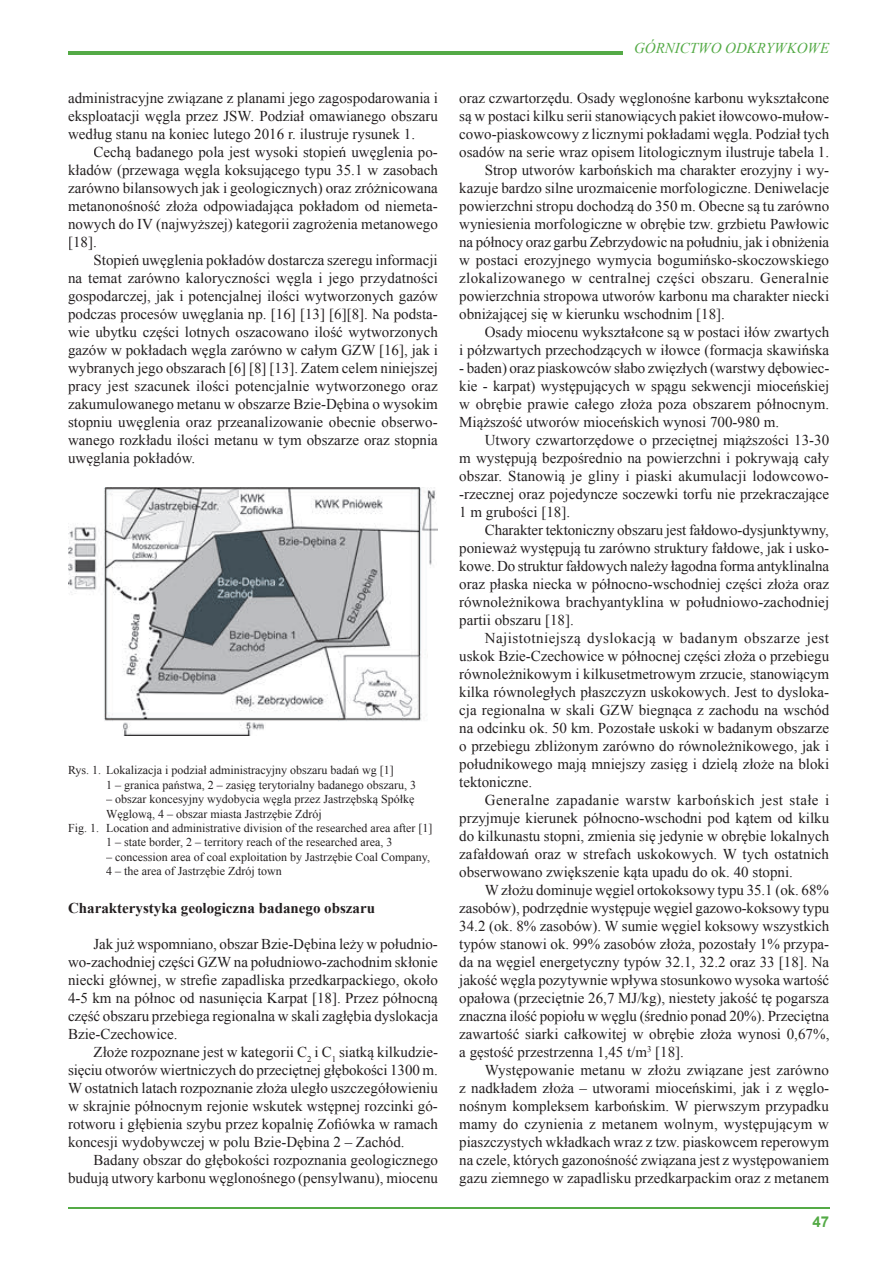
<style>
.page{position:relative;width:893px;height:1263px;background:#fff}
.page>*{position:absolute;margin:0;border:0;box-sizing:border-box;transform-origin:0 0}
.t1{font:15px/18px "Times New Roman";color:#231f20;text-align:justify}
.t2{font:15px "Times New Roman";letter-spacing:.02em;color:#231f20}
.t3{font:700 15px "Times New Roman";color:#231f20}
.t4{font:italic 15px "Times New Roman";color:#54aa46}
.t5{font:700 15px "Arial";color:#54aa46}
.t6{font:12px/14.4px "Times New Roman";color:#231f20}
</style>
<div class="page">
<hr style="left:68px;top:1208px;width:761px;height:1px;background:#54aa46">
<hr style="left:68px;top:51px;width:555px;height:3px;background:#54aa46">
<img style="left:68px;top:488px;width:370px;height:247px">
<p class="t1" style="left:68px;top:89px;width:371px">administracyjne związane z planami jego zagospodarowania i eksploatacji węgla przez JSW. Podział omawianego obszaru według stanu na koniec lutego 2016 r. ilustruje rysunek 1.</p>
<p class="t1" style="left:68px;top:143px;width:371px;text-indent:26px">Cechą badanego pola jest wysoki stopień uwęglenia po&shy;kładów (przewaga węgla koksującego typu 35.1 w zasobach zarówno bilansowych jak i geologicznych) oraz zróżnicowana metanonośność złoża odpowiadająca pokładom od niemeta&shy;nowych do IV (najwyższej) kategorii zagrożenia metanowego [18].</p>
<p class="t1" style="left:68px;top:251px;width:372px;text-indent:26px">Stopień uwęglenia pokładów dostarcza szeregu informacji na temat zarówno kaloryczności węgla i jego przydatności gospodarczej, jak i potencjalnej ilości wytworzonych gazów podczas procesów uwęglania np. [16] [13] [6][8]. Na podsta&shy;wie ubytku części lotnych oszacowano ilość wytworzonych gazów w pokładach węgla zarówno w całym GZW [16], jak i wybranych jego obszarach [6] [8] [13]. Zatem celem niniejszej pracy jest szacunek ilości potencjalnie wytworzonego oraz zakumulowanego metanu w obszarze Bzie-Dębina o wysokim stopniu uwęglenia oraz przeanalizowanie obecnie obserwo&shy;wanego rozkładu ilości metanu w tym obszarze oraz stopnia uwęglania pokładów.</p>
<p class="t6" style="left:106px;top:763px;width:311px;text-indent:-38px">Rys. 1. Lokalizacja i podział administracyjny obszaru badań wg [1]<br>1 – granica państwa, 2 – zasięg terytorialny badanego obszaru, 3</p>
<p class="t6" style="left:106px;top:792px;width:310px">– obszar koncesyjny wydobycia węgla przez Jastrzębską Spółkę</p>
<p class="t6" style="left:106px;top:806px;width:217px">Węglową, 4 – obszar miasta Jastrzębie Zdrój</p>
<p class="t6" style="left:68px;top:820px;width:366px">Fig. 1. Location and administrative division of the researched area after [1]</p>
<p class="t6" style="left:106px;top:835px;width:288px">1 – state border, 2 – territory reach of the researched area, 3</p>
<p class="t6" style="left:106px;top:849px;width:325px">– concession area of coal exploitation by Jastrzębie Coal Company,<br>4 – the area of Jastrzębie Zdrój town</p>
<p class="t3" style="left:68px;top:898px;width:309px">Charakterystyka geologiczna badanego obszaru</p>
<p class="t1" style="left:68px;top:935px;width:372px;text-indent:26px">Jak już wspomniano, obszar Bzie-Dębina leży w południo&shy;wo-zachodniej części GZW na południowo-zachodnim skłonie niecki głównej, w strefie zapadliska przedkarpackiego, około 4-5 km na północ od nasunięcia Karpat [18]. Przez północną część obszaru przebiega regionalna w skali zagłębia dyslokacja Bzie-Czechowice.</p>
<p class="t1" style="left:68px;top:1043px;width:371px;text-indent:26px">Złoże rozpoznane jest w kategorii C<sub>2</sub> i C<sub>1</sub> siatką kilkudzie&shy;sięciu otworów wiertniczych do przeciętnej głębokości 1300 m.<br>W ostatnich latach rozpoznanie złoża uległo uszczegółowieniu w skrajnie północnym rejonie wskutek wstępnej rozcinki gó&shy;rotworu i głębienia szybu przez kopalnię Zofiówka w ramach koncesji wydobywczej w polu Bzie-Dębina 2 – Zachód.</p>
<p class="t1" style="left:68px;top:1151px;width:372px;text-align:right">Badany obszar do głębokości rozpoznania geologicznego budują utwory karbonu węglonośnego (pensylwanu), miocenu</p>
<p class="t4" style="left:634px;top:37px;width:197px">GÓRNICTWO ODKRYWKOWE</p>
<p class="t1" style="left:459px;top:89px;width:371px">oraz czwartorzędu. Osady węglonośne karbonu wykształcone</p>
<p class="t1" style="left:459px;top:107px;width:371px">są w postaci kilku serii stanowiących pakiet iłowcowo-mułow-</p>
<p class="t1" style="left:459px;top:125px;width:371px">cowo-piaskowcowy z licznymi pokładami węgla. Podział tych</p>
<p class="t1" style="left:459px;top:143px;width:371px">osadów na serie wraz opisem litologicznym ilustruje tabela 1.</p>
<p class="t1" style="left:485px;top:161px;width:346px">Strop utworów karbońskich ma charakter erozyjny i wy-</p>
<p class="t1" style="left:459px;top:179px;width:371px">kazuje bardzo silne urozmaicenie morfologiczne. Deniwelacje</p>
<p class="t1" style="left:459px;top:197px;width:371px">powierzchni stropu dochodzą do 350 m. Obecne są tu zarówno</p>
<p class="t1" style="left:459px;top:215px;width:371px">wyniesienia morfologiczne w obrębie tzw. grzbietu Pawłowic</p>
<p class="t1" style="left:459px;top:233px;width:371px">na północy oraz garbu Zebrzydowic na południu, jak i obniżenia</p>
<p class="t1" style="left:459px;top:251px;width:371px">w postaci erozyjnego wymycia bogumińsko-skoczowskiego</p>
<p class="t2" style="left:459px;top:268px;width:371px">zlokalizowanego w centralnej części obszaru. Generalnie</p>
<p class="t1" style="left:459px;top:287px;width:371px">powierzchnia stropowa utworów karbonu ma charakter niecki</p>
<p class="t1" style="left:459px;top:305px;width:267px">obniżającej się w kierunku wschodnim [18].</p>
<p class="t1" style="left:485px;top:323px;width:346px">Osady miocenu wykształcone są w postaci iłów zwartych</p>
<p class="t1" style="left:459px;top:341px;width:371px">i półzwartych przechodzących w iłowce (formacja skawińska</p>
<p class="t1" style="left:459px;top:359px;width:372px">- baden) oraz piaskowców słabo zwięzłych (warstwy dębowiec&shy;kie - karpat) występujących w spągu sekwencji mioceńskiej w obrębie prawie całego złoża poza obszarem północnym.<br>Miąższość utworów mioceńskich wynosi 700-980 m.</p>
<p class="t1" style="left:459px;top:431px;width:371px;text-indent:26px">Utwory czwartorzędowe o przeciętnej miąższości 13-30 m występują bezpośrednio na powierzchni i pokrywają cały obszar. Stanowią je gliny i piaski akumulacji lodowcowo--rzecznej oraz pojedyncze soczewki torfu nie przekraczające 1 m grubości [18].</p>
<p class="t1" style="left:459px;top:521px;width:372px;text-indent:26px">Charakter tektoniczny obszaru jest fałdowo-dysjunktywny, ponieważ występują tu zarówno struktury fałdowe, jak i usko&shy;kowe. Do struktur fałdowych należy łagodna forma antyklinalna oraz płaska niecka w północno-wschodniej części złoża oraz równoleżnikowa brachyantyklina w południowo-zachodniej partii obszaru [18].</p>
<p class="t1" style="left:459px;top:629px;width:371px;text-indent:26px">Najistotniejszą dyslokacją w badanym obszarze jest uskok Bzie-Czechowice w północnej części złoża o przebiegu równoleżnikowym i kilkusetmetrowym zrzucie, stanowiącym kilka równoległych płaszczyzn uskokowych. Jest to dysloka&shy;cja regionalna w skali GZW biegnąca z zachodu na wschód na odcinku ok. 50 km. Pozostałe uskoki w badanym obszarze o przebiegu zbliżonym zarówno do równoleżnikowego, jak i południkowego mają mniejszy zasięg i dzielą złoże na bloki tektoniczne.</p>
<p class="t1" style="left:459px;top:791px;width:371px;text-indent:26px">Generalne zapadanie warstw karbońskich jest stałe i przyjmuje kierunek północno-wschodni pod kątem od kilku do kilkunastu stopni, zmienia się jedynie w obrębie lokalnych zafałdowań oraz w strefach uskokowych. W tych ostatnich obserwowano zwiększenie kąta upadu do ok. 40 stopni.</p>
<p class="t1" style="left:459px;top:881px;width:372px;text-indent:26px">W złożu dominuje węgiel ortokoksowy typu 35.1 (ok. 68% zasobów), podrzędnie występuje węgiel gazowo-koksowy typu 34.2 (ok. 8% zasobów). W sumie węgiel koksowy wszystkich typów stanowi ok. 99% zasobów złoża, pozostały 1% przypa&shy;da na węgiel energetyczny typów 32.1, 32.2 oraz 33 [18]. Na jakość węgla pozytywnie wpływa stosunkowo wysoka wartość opałowa (przeciętnie 26,7 MJ/kg), niestety jakość tę pogarsza znaczna ilość popiołu w węglu (średnio ponad 20%). Przeciętna zawartość siarki całkowitej w obrębie złoża wynosi 0,67%, a gęstość przestrzenna 1,45 t/m<sup>3</sup> [18].</p>
<p class="t1" style="left:459px;top:1061px;width:371px;text-indent:26px">Występowanie metanu w złożu związane jest zarówno z nadkładem złoża – utworami mioceńskimi, jak i z węglo&shy;nośnym kompleksem karbońskim. W pierwszym przypadku mamy do czynienia z metanem wolnym, występującym w piaszczystych wkładkach wraz z tzw. piaskowcem reperowym na czele, których gazonośność związana jest z występowaniem gazu ziemnego w zapadlisku przedkarpackim oraz z metanem</p>
<p class="t5" style="left:812px;top:1212px;width:18px">47</p>
</div>
